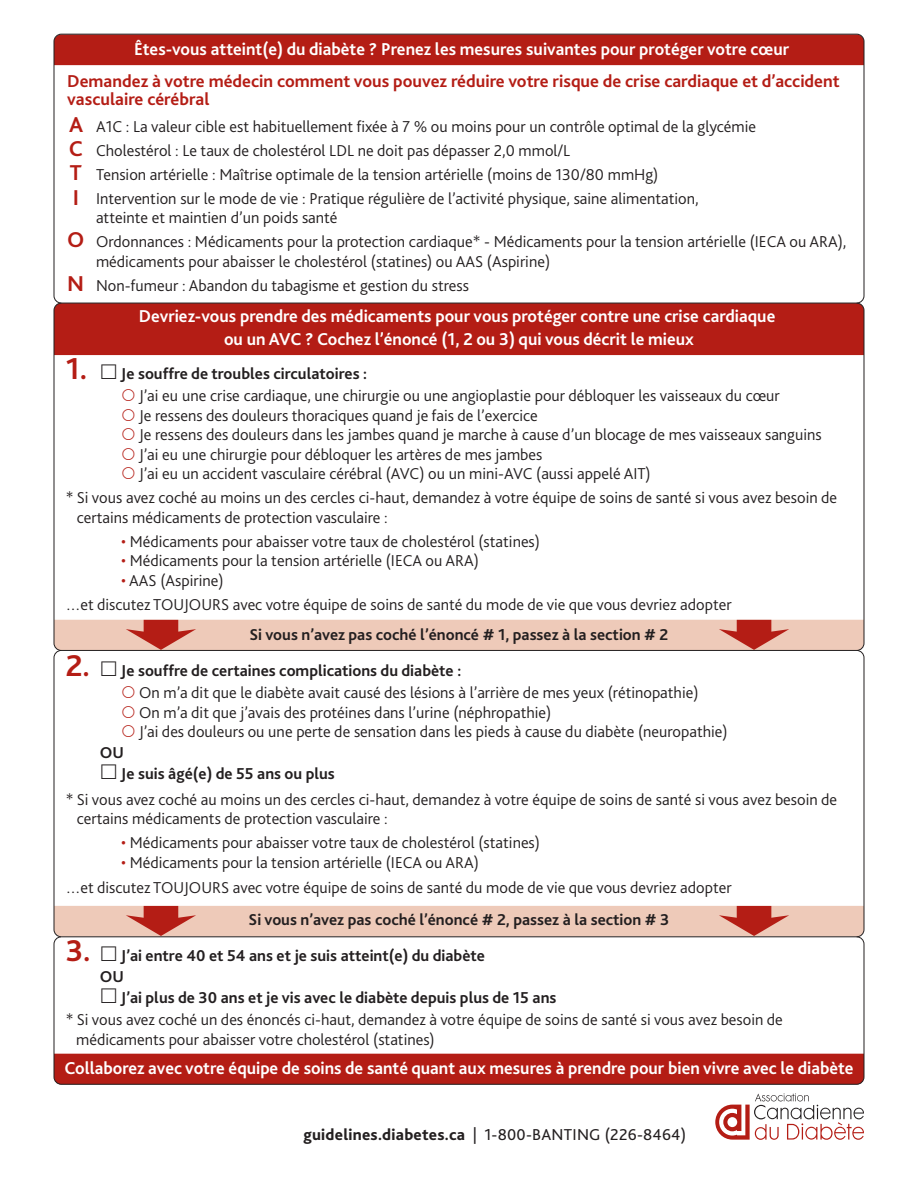
<style>
.page{position:relative;width:918px;height:1188px;background:#fff}
.page>*{position:absolute;margin:0;border:0;box-sizing:border-box;transform-origin:0 0}
.t1{font:700 18px/22.5px "Bliss 2";color:#fff;text-align:center}
.t2{font:700 18px/18px "Bliss 2";color:#b41d15}
.t3{font:300 16.5px/19.5px "Bliss 2";color:#231f20}
.t4{font:700 16.5px/21px "Bliss 2";color:#231f20}
.t5{font:16.5px "Bliss 2";letter-spacing:.015em;color:#231f20}
.s1{font-weight:700;font-size:22.5px;color:#b41d15}
.s2{font-weight:700;font-size:31.5px;color:#b41d15}
.s3{font-weight:700}
.s4{color:#b41d15}
.s5{font-size:31.5px;color:#b41d15}
.s6{font-weight:800}
</style>
<div class="page">
<div style="left:54px;top:1054px;width:810px;height:30px;background:#b41d15"></div>
<div style="left:54px;top:303px;width:810px;height:52px;background:#b41d15"></div>
<div style="left:54px;top:936px;width:810px;height:149px;border:1px solid #231f20;border-radius:7px"></div>
<div style="left:54px;top:34px;width:810px;height:31px;background:#b41d15"></div>
<svg style="left:54px;top:620px;width:810px;height:30px;background:#e8baaa"></svg>
<svg style="left:54px;top:906px;width:810px;height:31px;background:#e4b7a8"></svg>
<svg style="left:715px;top:1093px;width:149px;height:47px"></svg>
<p class="t1" style="left:134px;top:38px;width:657px">Êtes-vous atteint(e) du diabète ? Prenez les mesures suivantes pour protéger votre cœur</p>
<p class="t2" style="left:67px;top:71px;width:774px">Demandez à votre médecin comment vous pouvez réduire votre risque de crise cardiaque et d’accident vasculaire cérébral</p>
<p class="t3" style="left:69px;top:114px;width:689px;line-height:24px"><span class="s1">A</span> A1C : La valeur cible est habituellement fixée à 7 % ou moins pour un contrôle optimal de la glycémie <span class="s1">C</span> Cholestérol : Le taux de cholestérol LDL ne doit pas dépasser 2,0 mmol/L<br><span class="s1">T</span> Tension artérielle : Maîtrise optimale de la tension artérielle (moins de 130/80 mmHg)<br><span class="s1">I</span> Intervention sur le mode de vie : Pratique régulière de l’activité physique, saine alimentation,</p>
<p class="t3" style="left:67px;top:205px;width:781px;line-height:24px;text-indent:29px">atteinte et maintien d’un poids santé<br><span class="s1">O</span> Ordonnances : Médicaments pour la protection cardiaque* - Médicaments pour la tension artérielle (IECA ou ARA),</p>
<p class="t3" style="left:67px;top:249px;width:484px;line-height:24px;text-indent:29px">médicaments pour abaisser le cholestérol (statines) ou AAS (Aspirine)<br><span class="s1">N</span> Non-fumeur : Abandon du tabagisme et gestion du stress</p>
<p class="t1" style="left:139px;top:305px;width:638px">Devriez-vous prendre des médicaments pour vous protéger contre une crise cardiaque ou un AVC ? Cochez l’énoncé (1, 2 ou 3) qui vous décrit le mieux</p>
<p class="t3" style="left:139px;top:362px;width:642px;line-height:22.5px;text-indent:-73px"><span class="s2">1.</span> <span class="s3">Je souffre de troubles circulatoires :<br></span>J’ai eu une crise cardiaque, une chirurgie ou une angioplastie pour débloquer les vaisseaux du cœur</p>
<p class="t3" style="left:139px;top:405px;width:684px">Je ressens des douleurs thoraciques quand je fais de l’exercice<br>Je ressens des douleurs dans les jambes quand je marche à cause d’un blocage de mes vaisseaux sanguins J’ai eu une chirurgie pour débloquer les artères de mes jambes<br>J’ai eu un accident vasculaire cérébral (AVC) ou un mini-AVC (aussi appelé AIT)</p>
<p class="t3" style="left:77px;top:488px;width:762px;text-indent:-11px">* Si vous avez coché au moins un des cercles ci-haut, demandez à votre équipe de soins de santé si vous avez besoin de certains médicaments de protection vasculaire :</p>
<p class="t3" style="left:121px;top:531px;width:420px"><span class="s4">•</span> Médicaments pour abaisser votre taux de cholestérol (statines)</p>
<p class="t3" style="left:121px;top:551px;width:359px"><span class="s4">•</span> Médicaments pour la tension artérielle (IECA ou ARA)</p>
<p class="t3" style="left:66px;top:568px;width:667px;line-height:24px;text-indent:56px"><span class="s4">•</span> AAS (Aspirine)<br>…et discutez TOUJOURS avec votre équipe de soins de santé du mode de vie que vous devriez adopter</p>
<p class="t4" style="left:249px;top:623px;width:421px">Si vous n’avez pas coché l’énoncé # 1, passez à la section # 2</p>
<p class="t3" style="left:139px;top:659px;width:561px;line-height:22.5px;text-indent:-73px"><span class="s2">2.</span> <span class="s3">Je souffre de certaines complications du diabète :<br></span>On m’a dit que le diabète avait causé des lésions à l’arrière de mes yeux (rétinopathie)</p>
<p class="t3" style="left:139px;top:702px;width:590px">On m’a dit que j’avais des protéines dans l’urine (néphropathie)<br>J’ai des douleurs ou une perte de sensation dans les pieds à cause du diabète (neuropathie)</p>
<p class="t4" style="left:121px;top:742px;width:215px;text-indent:-21px">OU<br>Je suis âgé(e) de 55 ans ou plus</p>
<p class="t3" style="left:77px;top:789px;width:762px;text-indent:-11px">* Si vous avez coché au moins un des cercles ci-haut, demandez à votre équipe de soins de santé si vous avez besoin de certains médicaments de protection vasculaire :</p>
<p class="t3" style="left:121px;top:833px;width:420px"><span class="s4">•</span> Médicaments pour abaisser votre taux de cholestérol (statines)</p>
<p class="t3" style="left:66px;top:849px;width:667px;line-height:25.5px;text-indent:56px"><span class="s4">•</span> Médicaments pour la tension artérielle (IECA ou ARA)<br>…et discutez TOUJOURS avec votre équipe de soins de santé du mode de vie que vous devriez adopter</p>
<p class="t4" style="left:249px;top:908px;width:422px">Si vous n’avez pas coché l’énoncé # 2, passez à la section # 3</p>
<p class="t4" style="left:100px;top:944px;width:387px;text-indent:-34px"><span class="s5">3.</span> J’ai entre 40 et 54 ans et je suis atteint(e) du diabète<br>OU</p>
<p class="t4" style="left:121px;top:986px;width:437px">J’ai plus de 30 ans et je vis avec le diabète depuis plus de 15 ans</p>
<p class="t3" style="left:76px;top:1010px;width:708px;text-indent:-11px">* Si vous avez coché un des énoncés ci-haut, demandez à votre équipe de soins de santé si vous avez besoin de médicaments pour abaisser votre cholestérol (statines)</p>
<p class="t1" style="left:64px;top:1056px;width:791px">Collaborez avec votre équipe de soins de santé quant aux mesures à prendre pour bien vivre avec le diabète</p>
<p class="t5" style="left:303px;top:1124px;width:384px"><span class="s6">guidelines.diabetes.ca</span> | 1-800-BANTING (226-8464)</p>
</div>
